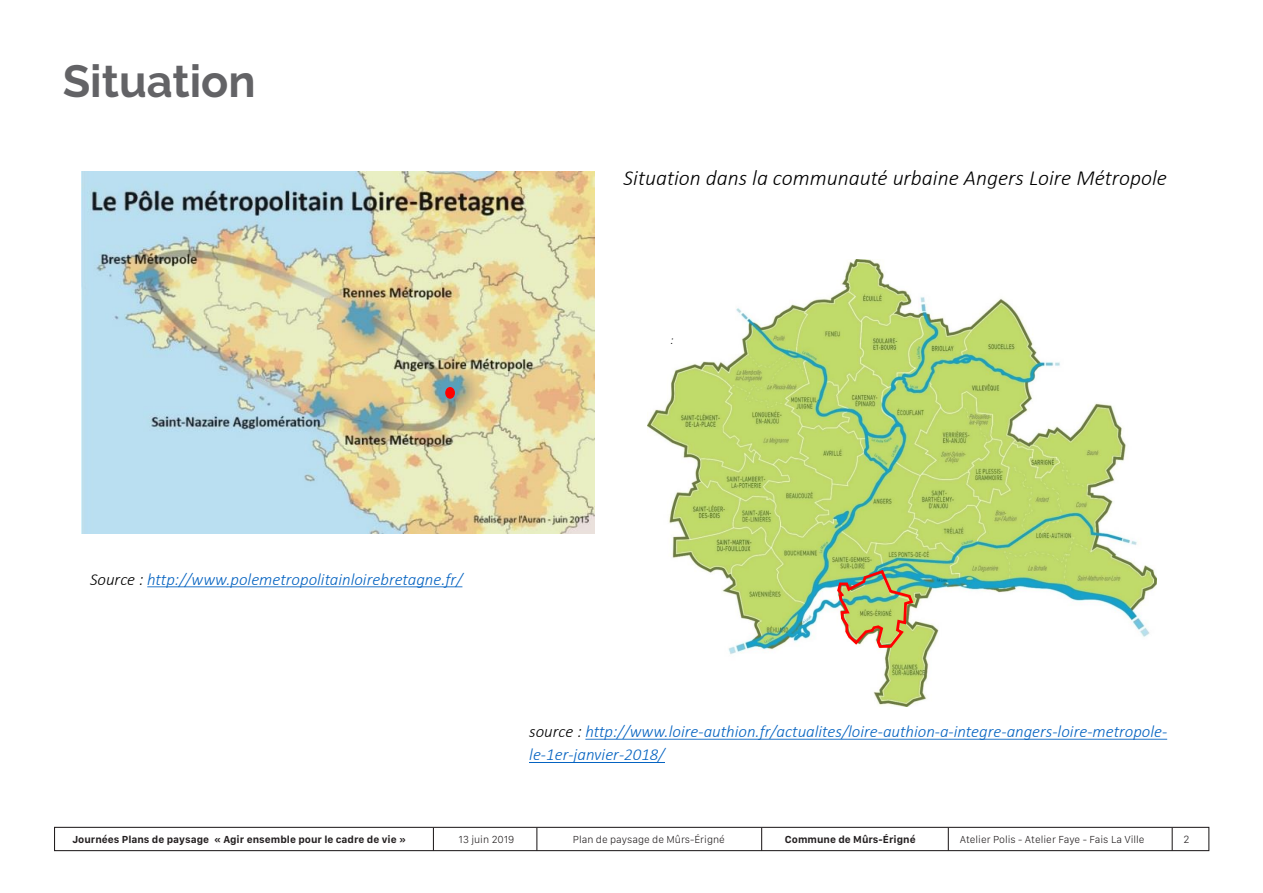
<style>
.page{position:relative;width:1263px;height:893px;background:#fff}
.page>*{position:absolute;margin:0;border:0;box-sizing:border-box;transform-origin:0 0}
.Titre_de_page{font:700 45px "Raleway";color:#636366}
.t1{font:italic 300 21.6px "Calibri";color:#000}
.t2{font:italic 300 16.95px/23.2px "Calibri";color:#0563c1}
.t3{font:italic 300 12px "Calibri";color:#000}
.t4{font:300 10.8px "San Francisco Text";color:#231f20}
.t5{font:700 10.65px "San Francisco Text";color:#231f20}
.t6{font:300 10.65px "San Francisco Text";color:#231f20}
.s1{color:#000}
</style>
<div class="page">
<svg style="left:948px;top:829px;width:1px;height:20px"></svg>
<svg style="left:1172px;top:829px;width:1px;height:20px"></svg>
<svg style="left:433px;top:829px;width:1px;height:20px"></svg>
<svg style="left:761px;top:829px;width:1px;height:20px"></svg>
<svg style="left:536px;top:829px;width:1px;height:20px"></svg>
<div style="left:54px;top:827px;width:1155px;height:24px;border:1px solid #231f20"></div>
<img style="left:82px;top:171px;width:512px;height:362px">
<div style="left:446px;top:388px;width:8px;height:10px;background:#f00;border-radius:50%"></div>
<div style="left:445px;top:387px;width:10px;height:12px;border:1px solid #f00;border-radius:50%"></div>
<svg style="left:147px;top:586px;width:315px;height:1px"></svg>
<img style="left:647px;top:259px;width:509px;height:448px">
<img style="left:836px;top:568px;width:79px;height:81px">
<svg style="left:585px;top:739px;width:582px;height:1px"></svg>
<hr style="left:529px;top:762px;width:135px;height:1px;background:#0563c1">
<p class="Titre_de_page" style="left:63px;top:55px;width:195px">Situation</p>
<p class="t1" style="left:624px;top:164px;width:545px">Situation dans la communauté urbaine Angers Loire Métropole</p>
<p class="t3" style="left:671px;top:333px;width:5px">:</p>
<p class="t2" style="left:90px;top:567px;width:374px"><span class="s1">Source :</span> http://www.polemetropolitainloirebretagne.fr/</p>
<p class="t2" style="left:529px;top:720px;width:640px"><span class="s1">source :</span> http://www.loire-authion.fr/actualites/loire-authion-a-integre-angers-loire-metropole&shy;le-1er-janvier-2018/</p>
<p class="t5" style="left:72px;top:833px;width:335px">Journées Plans de paysage « Agir ensemble pour le cadre de vie »</p>
<p class="t6" style="left:458px;top:833px;width:57px">13 juin 2019</p>
<p class="t6" style="left:573px;top:833px;width:154px">Plan de paysage de Mûrs-Érigné</p>
<p class="t5" style="left:785px;top:833px;width:132px">Commune de Mûrs-Érigné</p>
<p class="t6" style="left:960px;top:833px;width:186px">Atelier Polis - Atelier Faye - Fais La Ville</p>
<p class="t4" style="left:1183px;top:833px;width:7px">2</p>
</div>
